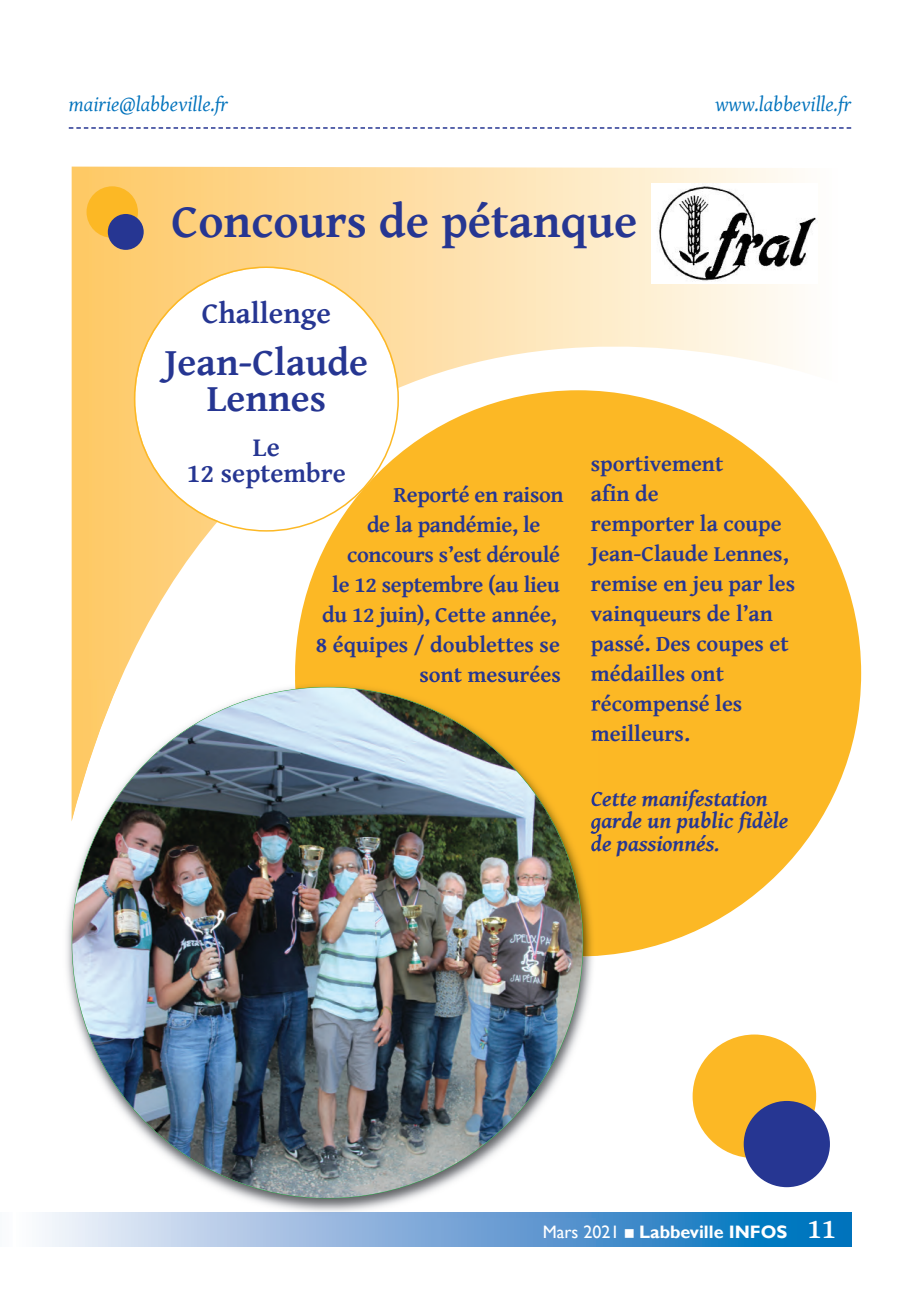
<style>
.page{position:relative;width:920px;height:1290px;background:#fff}
.page>*{position:absolute;margin:0;border:0;box-sizing:border-box;transform-origin:0 0}
.t1{font:700 48px "Gentium Basic";letter-spacing:-.25em;color:#263692}
.t2{font:700 39px/36px "Gentium Basic";color:#263692;text-align:center}
.t3{font:700 30px "Gentium Basic";color:#263692}
.t4{font:700 27px/25.5px "Gentium Basic";color:#263692;text-align:center}
.t5{font:700 22.5px/30px "Gentium Basic";color:#263692}
.t6{font:italic 700 22.5px/22.5px "Gentium Basic";color:#263692}
.t7{font:italic 21px "Gentium Basic";color:#0072bc}
.t8{font:700 18px "Gill Sans";color:#fff}
.s1{font-weight:400}
.s2{font-family:"Gentium Basic";font-size:28.5px}
</style>
<div class="page">
<div style="left:0;top:1213px;width:14px;height:34px;background:#fafbfd"></div>
<svg style="left:69px;top:127px;width:782px;height:2px"></svg>
<svg style="left:42px;top:1213px;width:809px;height:34px;background:#71a8d7"></svg>
<svg style="left:72px;top:166px;width:767px;height:654px"></svg>
<div style="left:87px;top:186px;width:51px;height:52px;background:#fcb825;border-radius:50%"></div>
<div style="left:108px;top:214px;width:36px;height:36px;background:#263692;border-radius:50%"></div>
<div style="left:693px;top:1034px;width:123px;height:124px;background:#fcb825;border-radius:50%"></div>
<div style="left:744px;top:1101px;width:86px;height:86px;background:#263692;border-radius:50%"></div>
<div style="left:295px;top:390px;width:566px;height:566px;background:#fcb825;border-radius:50%"></div>
<svg style="left:134px;top:266px;width:265px;height:266px"></svg>
<img style="left:72px;top:680px;width:223px;height:247px">
<img style="left:62px;top:1213px;width:537px;height:4px">
<img style="left:72px;top:680px;width:48px;height:141px">
<img style="left:295px;top:680px;width:304px;height:276px">
<img style="left:420px;top:680px;width:42px;height:2px">
<svg style="left:591px;top:699px;width:8px;height:12px"></svg>
<svg style="left:591px;top:729px;width:8px;height:12px"></svg>
<img style="left:591px;top:792px;width:8px;height:14px">
<img style="left:591px;top:818px;width:8px;height:33px">
<img style="left:72px;top:687px;width:511px;height:511px;border-radius:50%">
<img style="left:652px;top:184px;width:166px;height:99px">
<p class="t7" style="left:69px;top:93px;width:161px">mairie@labbeville.fr</p>
<p class="t7" style="left:715px;top:93px;width:138px">www.labbeville.fr</p>
<h1 class="t1" style="left:172px;top:195px;width:467px">C<sup>L</sup>o<sup>e</sup>n<sup>m</sup>c o<sup>o</sup>u<sup>t</sup>r<sup>d</sup>s<sup>u</sup>d<sup>m</sup>e p<sup>a</sup>é<sup>i</sup> <sup>r</sup>t<sup>e</sup>a n q u e</h1>
<h3 class="t3" style="left:202px;top:297px;width:131px">Challenge</h3>
<h2 class="t2" style="left:165px;top:346px;width:205px">Jean-Claude<br>Lennes</h2>
<p class="t4" style="left:187px;top:436px;width:160px">Le<br>12 septembre</p>
<p class="t5" style="left:394px;top:480px;width:172px">Reporté en raison</p>
<p class="t5" style="left:367px;top:510px;width:175px">de la pandémie, le</p>
<p class="t5" style="left:347px;top:540px;width:214px">concours s’est déroulé</p>
<p class="t5" style="left:332px;top:570px;width:229px">le 12 septembre (au lieu</p>
<p class="t5" style="left:322px;top:600px;width:236px">du 12 juin), Cette année,</p>
<p class="t5" style="left:316px;top:630px;width:246px">8 équipes / doublettes se</p>
<p class="t5" style="left:419px;top:660px;width:143px">sont mesurées</p>
<p class="t5" style="left:591px;top:449px;width:206px">sportivement<br>afin de<br>remporter la coupe<br>Jean-Claude Lennes, remise en jeu par les vainqueurs de l’an passé. Des coupes et médailles ont récompensé les meilleurs.</p>
<p class="t6" style="left:591px;top:788px;width:199px">Cette manifestation garde un public fidèle de passionnés.</p>
<p class="t8" style="left:543px;top:1221px;width:295px"><span class="s1">Mars 2021</span> ■ Labbeville INFOS <span class="s2">11</span></p>
</div>
